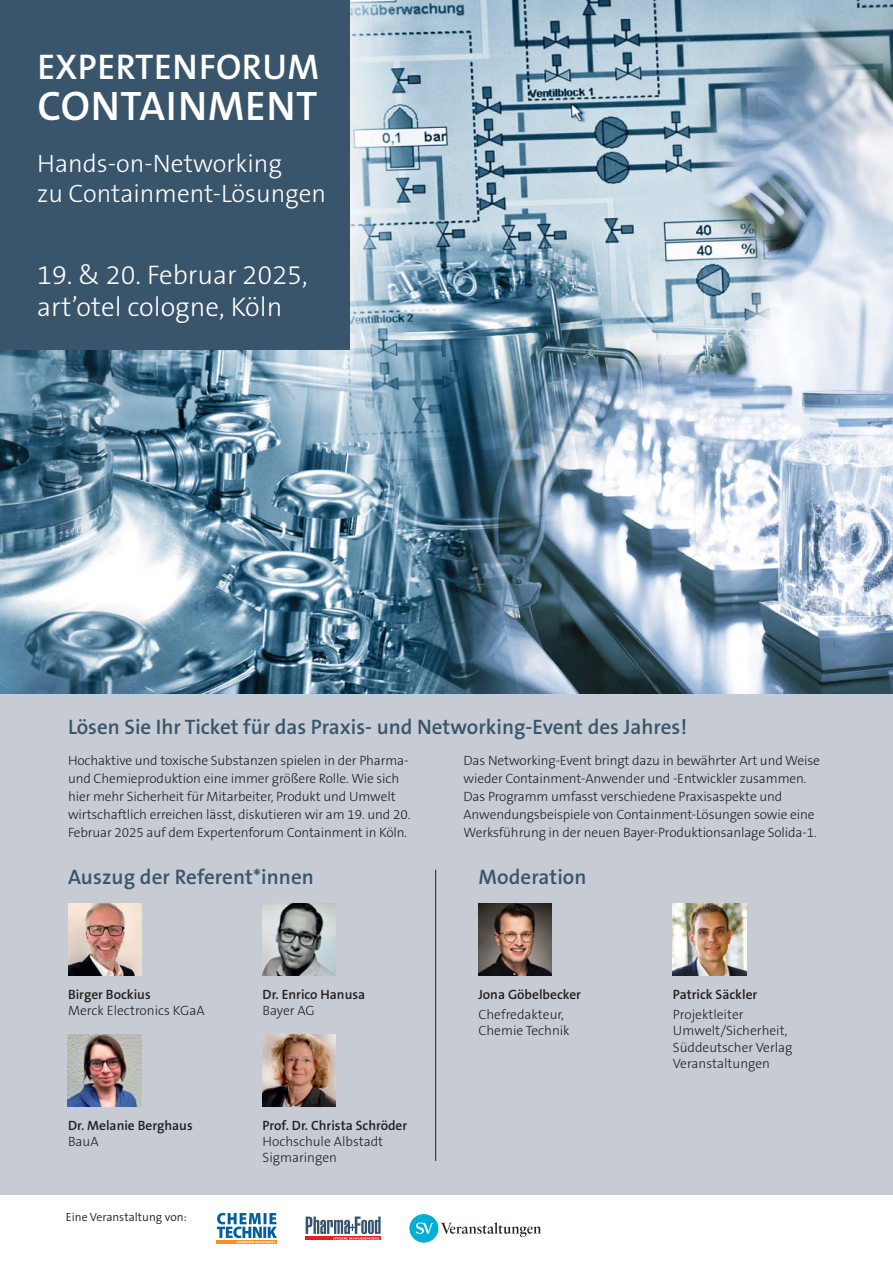
<style>
.page{position:relative;width:893px;height:1263px;background:#fff}
.page>*{position:absolute;margin:0;border:0;box-sizing:border-box;transform-origin:0 0}
.t1{font:600 41.55px "The Sans Os F";letter-spacing:.015em;color:#fff}
.t2{font:600 35.85px "The Sans Os F";letter-spacing:.015em;color:#fff}
.t3{font:300 27px/32.4px "The Sans Os F";color:#fff}
.t4{font:300 25.35px/30.3px "The Sans Os F";color:#fff}
.t5{font:600 21px "The Sans Os F";color:#39556b}
.t6{font:300 13.5px/18px "The Sans Os F";letter-spacing:-.01em;color:#231f20}
.t7{font:600 13.5px "The Sans Os F";color:#231f20}
.t8{font:300 11.85px "The Sans Os F";color:#231f20}
</style>
<div class="page">
<div style="left:0;top:602px;width:893px;height:593px;background:#c7cbd3"></div>
<div style="left:409px;top:1214px;width:29px;height:28px;background:#00afd5;border-radius:50%"></div>
<svg style="left:416px;top:1222px;width:17px;height:12px"></svg>
<svg style="left:441px;top:1222px;width:100px;height:15px"></svg>
<svg style="left:217px;top:1243px;width:60px;height:1px"></svg>
<svg style="left:217px;top:1213px;width:60px;height:30px"></svg>
<svg style="left:306px;top:1239px;width:75px;height:1px"></svg>
<svg style="left:306px;top:1216px;width:75px;height:23px"></svg>
<img style="left:0;top:0;width:893px;height:693px">
<div style="left:0;top:0;width:349px;height:349px;background:#39556b"></div>
<hr style="left:435px;top:870px;width:1px;height:291px;background:#231f20">
<img style="left:673px;top:904px;width:73px;height:71px">
<img style="left:263px;top:904px;width:73px;height:71px">
<img style="left:263px;top:1035px;width:73px;height:71px">
<img style="left:478px;top:904px;width:73px;height:71px">
<img style="left:68px;top:904px;width:73px;height:71px">
<img style="left:68px;top:1035px;width:73px;height:71px">
<h2 class="t2" style="left:37px;top:49px;width:283px">EXPERTENFORUM</h2>
<h1 class="t1" style="left:38px;top:86px;width:282px">CONTAINMENT</h1>
<h3 class="t4" style="left:37px;top:149px;width:290px">Hands-on-Networking<br>zu Containment-Lösungen</h3>
<h3 class="t3" style="left:37px;top:260px;width:272px">19. &amp; 20. Februar 2025, art’otel cologne, Köln</h3>
<h3 class="t5" style="left:68px;top:717px;width:620px">Lösen Sie Ihr Ticket für das Praxis- und Networking-Event des Jahres!</h3>
<p class="t6" style="left:68px;top:752px;width:344px">Hochaktive und toxische Substanzen spielen in der Pharma&shy;und Chemieproduktion eine immer größere Rolle. Wie sich hier mehr Sicherheit für Mitarbeiter, Produkt und Umwelt wirtschaftlich erreichen lässt, diskutieren wir am 19. und 20.<br>Februar 2025 auf dem Expertenforum Containment in Köln.</p>
<p class="t6" style="left:463px;top:752px;width:358px">Das Networking-Event bringt dazu in bewährter Art und Weise wieder Containment-Anwender und -Entwickler zusammen.<br>Das Programm umfasst verschiedene Praxisaspekte und Anwendungsbeispiele von Containment-Lösungen sowie eine Werksführung in der neuen Bayer-Produktionsanlage Solida-1.</p>
<h3 class="t5" style="left:68px;top:867px;width:247px">Auszug der Referent*innen</h3>
<h3 class="t5" style="left:478px;top:867px;width:110px">Moderation</h3>
<p class="t7" style="left:68px;top:987px;width:84px">Birger Bockius</p>
<p class="t6" style="left:68px;top:1002px;width:138px">Merck Electronics KGaA</p>
<p class="t7" style="left:68px;top:1118px;width:126px">Dr. Melanie Berghaus</p>
<p class="t6" style="left:68px;top:1133px;width:32px">BauA</p>
<p class="t8" style="left:66px;top:1209px;width:122px">Eine Veranstaltung von:</p>
<p class="t7" style="left:263px;top:987px;width:104px">Dr. Enrico Hanusa</p>
<p class="t6" style="left:263px;top:1002px;width:54px">Bayer AG</p>
<p class="t7" style="left:263px;top:1118px;width:146px">Prof. Dr. Christa Schröder</p>
<p class="t6" style="left:263px;top:1134px;width:122px;line-height:16.2px">Hochschule Albstadt<br>Sigmaringen</p>
<p class="t7" style="left:478px;top:987px;width:104px">Jona Göbelbecker</p>
<p class="t6" style="left:478px;top:1007px;width:93px;line-height:16.2px">Chefredakteur,<br>Chemie Technik</p>
<p class="t7" style="left:673px;top:987px;width:86px">Patrick Säckler</p>
<p class="t6" style="left:673px;top:1007px;width:121px;line-height:16.2px">Projektleiter<br>Umwelt/Sicherheit,<br>Süddeutscher Verlag<br>Veranstaltungen</p>
</div>
